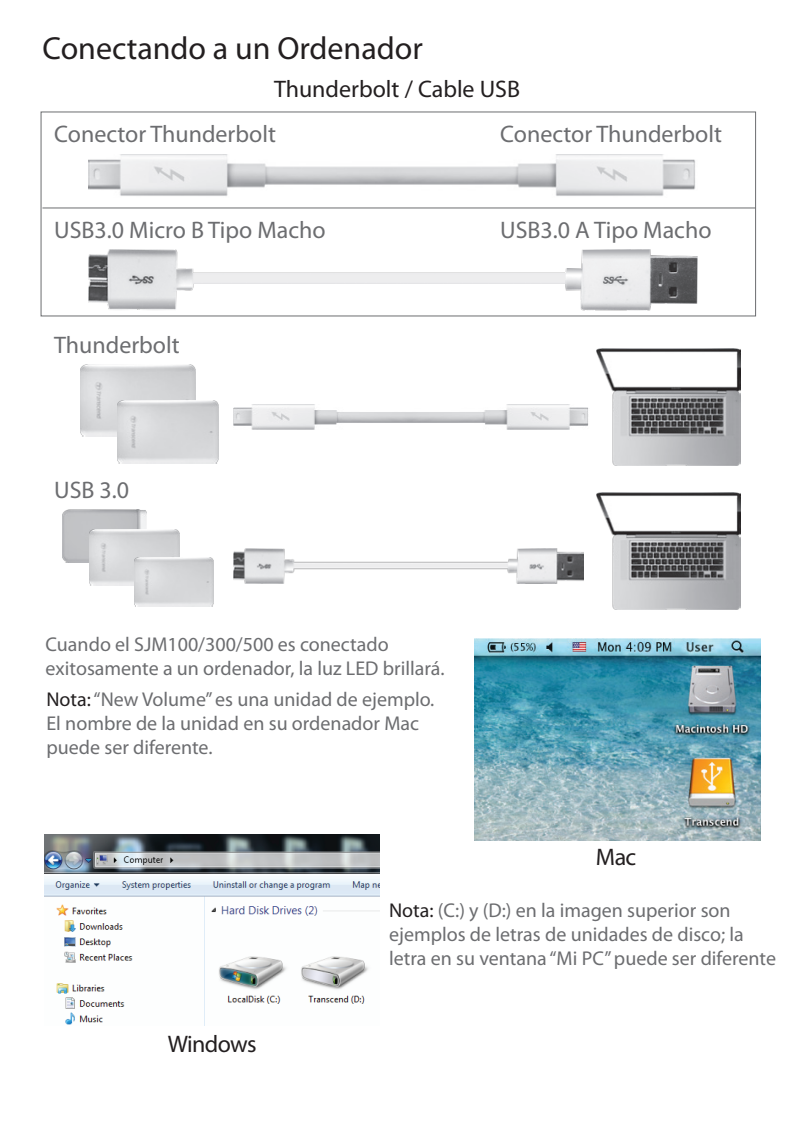
<style>
.page{position:relative;width:793px;height:1132px;background:#fff}
.page>*{position:absolute;margin:0;border:0;box-sizing:border-box;transform-origin:0 0}
.t1{font:32px "Myriad Pro";color:#231f20}
.t2{font:24px "Myriad Pro";color:#6c6d70}
.t3{font:24px "Myriad Pro";color:#231f20}
.t4{font:24px "Myriad Pro";letter-spacing:-.03em;color:#231f20}
.t5{font:20px/24px "Myriad Pro";color:#6c6d70}
.s1{color:#231f20}
</style>
<div class="page">
<img style="left:63px;top:510px;width:83px;height:52px">
<hr style="left:42px;top:207px;width:714px;height:2px;background:#6c6d70">
<img style="left:89px;top:154px;width:606px;height:42px">
<img style="left:233px;top:405px;width:356px;height:25px">
<img style="left:89px;top:249px;width:608px;height:62px">
<img style="left:233px;top:548px;width:351px;height:36px">
<img style="left:81px;top:365px;width:115px;height:71px">
<img style="left:118px;top:401px;width:100px;height:62px">
<img style="left:90px;top:529px;width:89px;height:56px">
<img style="left:135px;top:557px;width:78px;height:49px">
<img style="left:597px;top:349px;width:143px;height:117px">
<img style="left:597px;top:493px;width:143px;height:117px">
<img style="left:474px;top:639px;width:286px;height:202px">
<img style="left:44px;top:834px;width:336px;height:192px">
<h1 class="t1" style="left:42px;top:29px;width:382px">Conectando a un Ordenador</h1>
<p class="t3" style="left:274px;top:75px;width:248px">Thunderbolt / Cable USB</p>
<p class="t2" style="left:54px;top:119px;width:223px">Conector Thunderbolt</p>
<p class="t2" style="left:500px;top:119px;width:223px">Conector Thunderbolt</p>
<p class="t2" style="left:54px;top:215px;width:273px">USB3.0 Micro B Tipo Macho</p>
<p class="t2" style="left:54px;top:330px;width:127px">Thunderbolt</p>
<p class="t2" style="left:54px;top:475px;width:77px">USB 3.0</p>
<p class="t5" style="left:46px;top:632px;width:401px">Cuando el SJM100/300/500 es conectado exitosamente a un ordenador, la luz LED brillará.</p>
<p class="t5" style="left:46px;top:687px;width:389px"><span class="s1">Nota:</span> “New Volume” es una unidad de ejemplo.<br>El nombre de la unidad en su ordenador Mac puede ser diferente.</p>
<p class="t2" style="left:500px;top:215px;width:213px">USB3.0 A Tipo Macho</p>
<p class="t3" style="left:596px;top:842px;width:42px">Mac</p>
<p class="t4" style="left:168px;top:1029px;width:90px">Windows</p>
<p class="t5" style="left:389px;top:898px;width:389px"><span class="s1">Nota:</span> (C:) y (D:) en la imagen superior son ejemplos de letras de unidades de disco; la letra en su ventana “Mi PC” puede ser diferente</p>
</div>
